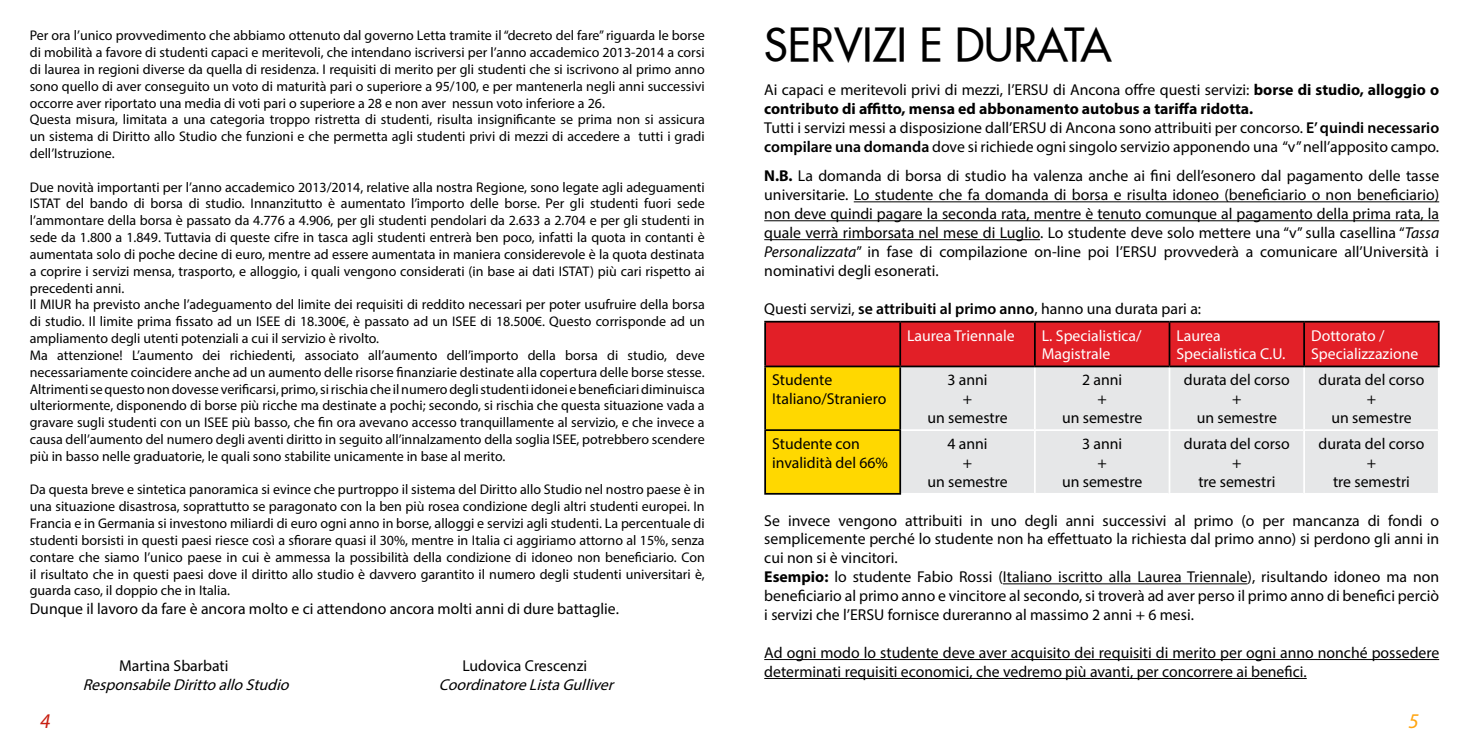
<style>
.page{position:relative;width:1469px;height:735px;background:#fff}
.page>*{position:absolute;margin:0;border:0;box-sizing:border-box;transform-origin:0 0}
.t1{font:43.75px "Futura Extended";color:#000}
.t2{font:italic 21px "Myriad Pro";color:#c82012}
.t3{font:italic 21px "Myriad Pro";color:#ffa510}
.t4{font:15.75px/18.9px "Myriad Pro";color:#000;text-align:center}
.t5{font:15.75px/18.9px "Myriad Pro";color:#fff}
.t6{font:italic 15.75px "Myriad Pro";color:#000}
.t7{font:14px/16.8px "Myriad Pro";color:#000}
.s1{font-weight:700}
.s2{font-weight:600}
.s3{font-style:italic}
.s4{color:#fff}
</style>
<div class="page">
<hr style="left:853px;top:201px;width:586px;height:1px;background:#000">
<hr style="left:764px;top:220px;width:675px;height:1px;background:#000">
<hr style="left:764px;top:239px;width:276px;height:1px;background:#000">
<hr style="left:1002px;top:583px;width:245px;height:1px;background:#000">
<hr style="left:764px;top:658px;width:675px;height:1px;background:#000">
<hr style="left:764px;top:677px;width:542px;height:1px;background:#000">
<svg style="left:766px;top:322px;width:671px;height:170px;background:#e96118"></svg>
<div style="left:901px;top:367px;width:402px;height:125px;background:#e6e7e8"></div>
<div style="left:1304px;top:366px;width:134px;height:64px;background:#e6e7e8"></div>
<div style="left:1169px;top:430px;width:135px;height:63px;background:#e6e7e8"></div>
<div style="left:1304px;top:430px;width:134px;height:63px;background:#e6e7e8"></div>
<hr style="left:1034px;top:367px;width:1px;height:62px;background:#fff">
<hr style="left:1168px;top:367px;width:2px;height:62px;background:#fff">
<hr style="left:901px;top:429px;width:133px;height:2px;background:#fff">
<hr style="left:1034px;top:429px;width:136px;height:2px;background:#fff">
<hr style="left:1034px;top:431px;width:1px;height:61px;background:#fff">
<hr style="left:1303px;top:367px;width:1px;height:62px;background:#fff">
<hr style="left:1437px;top:367px;width:2px;height:62px;background:#fff">
<hr style="left:1168px;top:429px;width:135px;height:2px;background:#fff">
<hr style="left:1168px;top:431px;width:2px;height:61px;background:#fff">
<hr style="left:1168px;top:492px;width:135px;height:2px;background:#fff">
<hr style="left:1303px;top:429px;width:136px;height:2px;background:#fff">
<hr style="left:1303px;top:431px;width:1px;height:61px;background:#fff">
<hr style="left:1437px;top:431px;width:2px;height:61px;background:#fff">
<hr style="left:1303px;top:492px;width:136px;height:2px;background:#fff">
<hr style="left:764px;top:367px;width:2px;height:62px;background:#000">
<hr style="left:899px;top:367px;width:2px;height:62px;background:#000">
<hr style="left:764px;top:429px;width:137px;height:2px;background:#000">
<hr style="left:764px;top:431px;width:2px;height:61px;background:#000">
<hr style="left:899px;top:431px;width:2px;height:61px;background:#000">
<hr style="left:764px;top:492px;width:137px;height:2px;background:#000">
<hr style="left:764px;top:320px;width:136px;height:2px;background:#000">
<hr style="left:764px;top:322px;width:2px;height:43px;background:#000">
<hr style="left:764px;top:365px;width:136px;height:2px;background:#000">
<hr style="left:900px;top:320px;width:134px;height:2px;background:#000">
<hr style="left:899px;top:322px;width:2px;height:43px;background:#000">
<hr style="left:900px;top:365px;width:134px;height:2px;background:#000">
<hr style="left:1034px;top:320px;width:135px;height:2px;background:#000">
<hr style="left:1034px;top:322px;width:1px;height:43px;background:#000">
<hr style="left:1034px;top:365px;width:135px;height:2px;background:#000">
<hr style="left:1169px;top:320px;width:135px;height:2px;background:#000">
<hr style="left:1168px;top:322px;width:2px;height:43px;background:#000">
<hr style="left:1169px;top:365px;width:135px;height:2px;background:#000">
<hr style="left:1304px;top:320px;width:135px;height:2px;background:#000">
<hr style="left:1303px;top:322px;width:1px;height:43px;background:#000">
<hr style="left:1437px;top:322px;width:2px;height:43px;background:#000">
<hr style="left:1304px;top:365px;width:135px;height:2px;background:#000">
<p class="t7" style="left:30px;top:27px;width:676px">Per ora l’unico provvedimento che abbiamo ottenuto dal governo Letta tramite il “decreto del fare” riguarda le borse di mobilità a favore di studenti capaci e meritevoli, che intendano iscriversi per l’anno accademico 2013-2014 a corsi di laurea in regioni diverse da quella di residenza. I requisiti di merito per gli studenti che si iscrivono al primo anno sono quello di aver conseguito un voto di maturità pari o superiore a 95/100, e per mantenerla negli anni successivi occorre aver riportato una media di voti pari o superiore a 28 e non aver nessun voto inferiore a 26.<br>Questa misura, limitata a una categoria troppo ristretta di studenti, risulta insignificante se prima non si assicura un sistema di Diritto allo Studio che funzioni e che permetta agli studenti privi di mezzi di accedere a tutti i gradi dell’Istruzione.</p>
<p class="t7" style="left:30px;top:178px;width:676px">Due novità importanti per l’anno accademico 2013/2014, relative alla nostra Regione, sono legate agli adeguamenti ISTAT del bando di borsa di studio. Innanzitutto è aumentato l’importo delle borse. Per gli studenti fuori sede l’ammontare della borsa è passato da 4.776 a 4.906, per gli studenti pendolari da 2.633 a 2.704 e per gli studenti in sede da 1.800 a 1.849. Tuttavia di queste cifre in tasca agli studenti entrerà ben poco, infatti la quota in contanti è aumentata solo di poche decine di euro, mentre ad essere aumentata in maniera considerevole è la quota destinata a coprire i servizi mensa, trasporto, e alloggio, i quali vengono considerati (in base ai dati ISTAT) più cari rispetto ai precedenti anni.<br>Il MIUR ha previsto anche l’adeguamento del limite dei requisiti di reddito necessari per poter usufruire della borsa di studio. Il limite prima fissato ad un ISEE di 18.300€, è passato ad un ISEE di 18.500€. Questo corrisponde ad un ampliamento degli utenti potenziali a cui il servizio è rivolto.<br>Ma attenzione! L’aumento dei richiedenti, associato all’aumento dell’importo della borsa di studio, deve necessariamente coincidere anche ad un aumento delle risorse finanziarie destinate alla copertura delle borse stesse.<br>Altrimenti se questo non dovesse verificarsi, primo, si rischia che il numero degli studenti idonei e beneficiari diminuisca ulteriormente, disponendo di borse più ricche ma destinate a pochi; secondo, si rischia che questa situazione vada a gravare sugli studenti con un ISEE più basso, che fin ora avevano accesso tranquillamente al servizio, e che invece a causa dell’aumento del numero degli aventi diritto in seguito all’innalzamento della soglia ISEE, potrebbero scendere più in basso nelle graduatorie, le quali sono stabilite unicamente in base al merito.</p>
<p class="t7" style="left:30px;top:481px;width:676px;text-align:justify">Da questa breve e sintetica panoramica si evince che purtroppo il sistema del Diritto allo Studio nel nostro paese è in una situazione disastrosa, soprattutto se paragonato con la ben più rosea condizione degli altri studenti europei. In Francia e in Germania si investono miliardi di euro ogni anno in borse, alloggi e servizi agli studenti. La percentuale di studenti borsisti in questi paesi riesce così a sfiorare quasi il 30%, mentre in Italia ci aggiriamo attorno al 15%, senza contare che siamo l’unico paese in cui è ammessa la possibilità della condizione di idoneo non beneficiario. Con il risultato che in questi paesi dove il diritto allo studio è davvero garantito il numero degli studenti universitari è, guarda caso, il doppio che in Italia.</p>
<p class="t4" style="left:30px;top:599px;width:590px">Dunque il lavoro da fare è ancora molto e ci attendono ancora molti anni di dure battaglie.</p>
<p class="t4" style="left:119px;top:655px;width:111px">Martina Sbarbati</p>
<p class="t4" style="left:462px;top:655px;width:126px">Ludovica Crescenzi</p>
<p class="t6" style="left:83px;top:674px;width:212px">ResponsabileDirittoalloStudio</p>
<p class="t6" style="left:439px;top:674px;width:181px">CoordinatoreListaGulliver</p>
<h1 class="t1" style="left:764px;top:16px;width:349px">SERVIZI E DURATA</h1>
<p class="t4" style="left:764px;top:80px;width:676px;text-align:left">Ai capaci e meritevoli privi di mezzi, l’ERSU di Ancona offre questi servizi: <span class="s1">borse di studio, alloggio o contributo di affitto, mensa ed abbonamento autobus a tariffa ridotta.<br></span>Tutti i servizi messi a disposizione dall’ERSU di Ancona sono attribuiti per concorso. <span class="s2">E’ quindi necessario compilare una domanda</span> dove si richiede ogni singolo servizio apponendo una “v” nell’apposito campo.</p>
<p class="t4" style="left:764px;top:166px;width:676px;text-align:justify"><span class="s1">N.B.</span> La domanda di borsa di studio ha valenza anche ai fini dell’esonero dal pagamento delle tasse universitarie. Lo studente che fa domanda di borsa e risulta idoneo (beneficiario o non beneficiario) non deve quindi pagare la seconda rata, mentre è tenuto comunque al pagamento della prima rata, la quale verrà rimborsata nel mese di Luglio. Lo studente deve solo mettere una “v” sulla casellina “<span class="s3">Tassa Personalizzata</span>” in fase di compilazione on-line poi l’ERSU provvederà a comunicare all’Università i nominativi degli esonerati.</p>
<p class="t4" style="left:907px;top:295px;width:295px;line-height:26.6px;text-align:left;text-indent:-143px">Questi servizi, <span class="s2">se attribuiti al primo anno</span>, hanno una durata pari a:<br><span class="s4">Laurea Triennale</span></p>
<p class="t5" style="left:1041px;top:325px;width:101px">L. Specialistica/<br>Magistrale</p>
<p class="t5" style="left:1176px;top:325px;width:110px">Laurea<br>Specialistica C.U.</p>
<p class="t5" style="left:1311px;top:325px;width:109px">Dottorato /<br>Specializzazione</p>
<p class="t4" style="left:772px;top:370px;width:116px;text-align:left">Studente<br>Italiano/Straniero</p>
<p class="t4" style="left:927px;top:370px;width:82px">3 anni<br>+<br>un semestre</p>
<p class="t4" style="left:1062px;top:370px;width:82px">2 anni<br>+<br>un semestre</p>
<p class="t4" style="left:1183px;top:370px;width:107px">durata del corso +<br>un semestre</p>
<p class="t4" style="left:1318px;top:370px;width:107px">durata del corso +<br>un semestre</p>
<p class="t4" style="left:772px;top:433px;width:117px;text-align:left">Studente con invalidità del 66%</p>
<p class="t4" style="left:927px;top:433px;width:82px">4 anni<br>+<br>un semestre</p>
<p class="t4" style="left:1062px;top:433px;width:82px">3 anni<br>+<br>un semestre</p>
<p class="t4" style="left:1183px;top:433px;width:107px">durata del corso +<br>tre semestri</p>
<p class="t4" style="left:1318px;top:433px;width:107px">durata del corso +<br>tre semestri</p>
<p class="t4" style="left:764px;top:510px;width:676px;text-align:left">Se invece vengono attribuiti in uno degli anni successivi al primo (o per mancanza di fondi o semplicemente perché lo studente non ha effettuato la richiesta dal primo anno) si perdono gli anni in cui non si è vincitori.<br><span class="s1">Esempio:</span> lo studente Fabio Rossi (Italiano iscritto alla Laurea Triennale), risultando idoneo ma non beneficiario al primo anno e vincitore al secondo, si troverà ad aver perso il primo anno di benefici perciò i servizi che l’ERSU fornisce dureranno al massimo 2 anni + 6 mesi.</p>
<p class="t4" style="left:764px;top:642px;width:676px;text-align:left">Ad ogni modo lo studente deve aver acquisito dei requisiti di merito per ogni anno nonché possedere determinati requisiti economici, che vedremo più avanti, per concorrere ai benefici.</p>
<h2 class="t2" style="left:40px;top:708px;width:12px">4</h2>
<h2 class="t3" style="left:1408px;top:708px;width:12px">5</h2>
</div>
